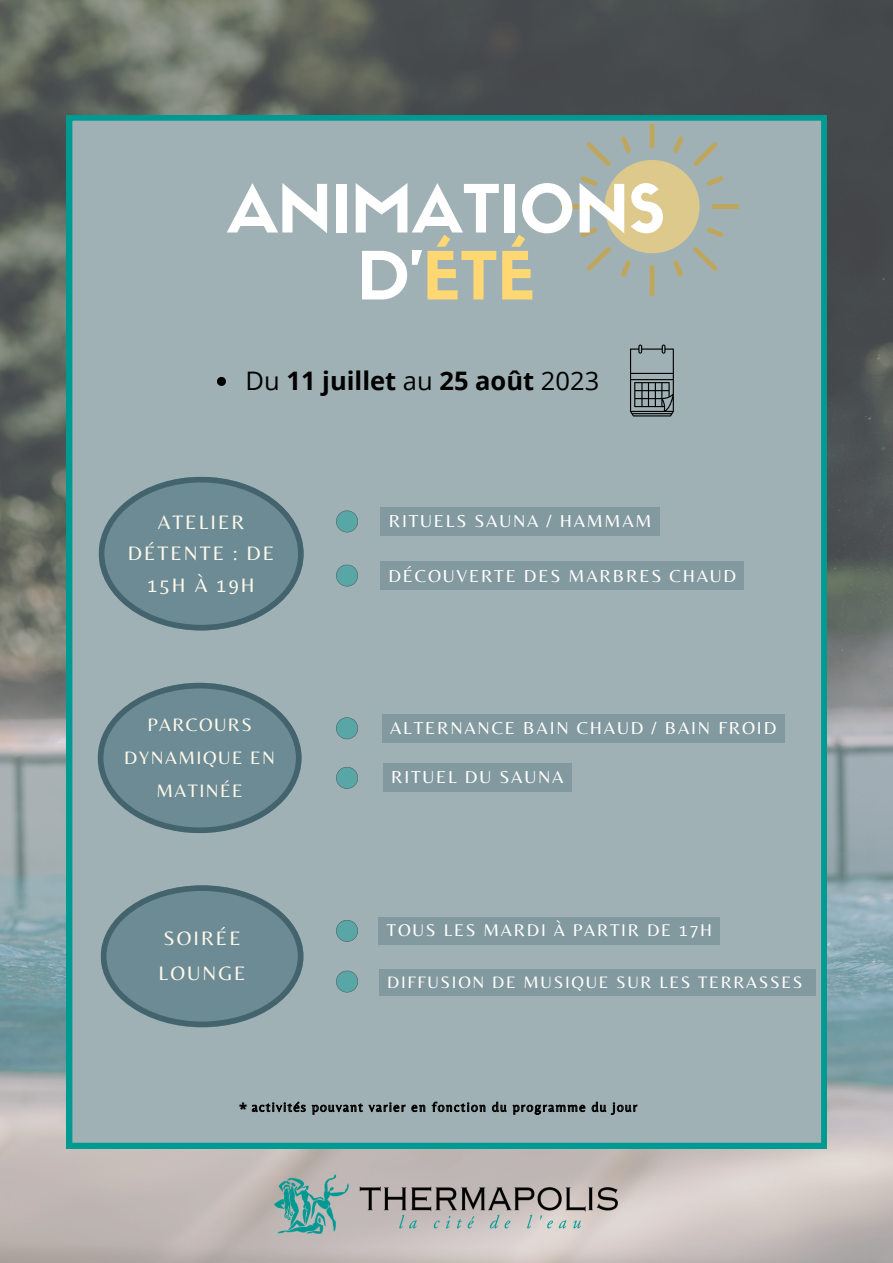
<style>
.page{position:relative;width:893px;height:1263px;background:#fff}
.page>*{position:absolute;margin:0;border:0;box-sizing:border-box;transform-origin:0 0}
.t1{font:65.25px/67px "Sifonn Basic";color:#fff;text-align:center}
.t2{font:700 25.5px "Open Sans";color:#000}
.t3{font:20.25px/31.5px "Belleza";letter-spacing:.1em;color:#fff9eb;text-align:center}
.t4{font:18.75px/32.6px "Belleza";letter-spacing:.08em;color:#fff9eb;text-align:center}
.t5{font:18px "Belleza";letter-spacing:.1em;color:#fff}
.t6{font:17.62px "Belleza";letter-spacing:.1em;color:#fff}
.t7{font:17.25px "Belleza";letter-spacing:.1em;color:#fff}
.t8{font:800 15px "Open Sans";color:#000}
.s1{color:#ffd773}
.s2{font-weight:400}
</style>
<div class="page">
<img style="left:0;top:0;width:893px;height:1263px">
<img style="left:274px;top:1174px;width:344px;height:59px">
<div style="left:67px;top:115px;width:759px;height:1033px;background:#a0b1b6"></div>
<svg style="left:560px;top:125px;width:178px;height:171px;background:#afb5a6"></svg>
<svg style="left:630px;top:344px;width:44px;height:72px;background:#788589"></svg>
<svg style="left:217px;top:377px;width:9px;height:9px"></svg>
<svg style="left:99px;top:477px;width:205px;height:153px;background:#728f97"></svg>
<svg style="left:101px;top:885px;width:202px;height:142px;background:#728e97"></svg>
<svg style="left:98px;top:683px;width:203px;height:150px;background:#738f97"></svg>
<svg style="left:336px;top:564px;width:22px;height:22px"></svg>
<div style="left:381px;top:507px;width:279px;height:28px;background:#82999f"></div>
<div style="left:380px;top:562px;width:364px;height:28px;background:#82999f"></div>
<div style="left:382px;top:714px;width:402px;height:28px;background:#82999f"></div>
<div style="left:379px;top:917px;width:341px;height:27px;background:#82999f"></div>
<svg style="left:336px;top:510px;width:22px;height:22px"></svg>
<svg style="left:336px;top:970px;width:22px;height:22px"></svg>
<svg style="left:336px;top:717px;width:22px;height:22px"></svg>
<div style="left:379px;top:969px;width:437px;height:26px;background:#82999f"></div>
<svg style="left:336px;top:920px;width:22px;height:22px"></svg>
<div style="left:383px;top:763px;width:188px;height:28px;background:#82999f"></div>
<svg style="left:336px;top:767px;width:22px;height:22px"></svg>
<svg style="left:251px;top:1101px;width:387px;height:14px;background:#748084"></svg>
<p class="t1" style="left:227px;top:183px;width:439px">ANIMATIONS<br>D'<span class="s1">ÉTÉ</span></p>
<p class="t2" style="left:246px;top:363px;width:355px"><span class="s2">Du</span> 11 juillet <span class="s2">au</span> 25 août <span class="s2">2023</span></p>
<p class="t3" style="left:128px;top:506px;width:148px">ATELIER<br>DÉTENTE : DE<br>15H À 19H</p>
<p class="t4" style="left:124px;top:708px;width:152px">PARCOURS<br>DYNAMIQUE EN<br>MATINÉE</p>
<p class="t3" style="left:159px;top:920px;width:88px;line-height:35.5px;text-align:left">SOIRÉE<br>LOUNGE</p>
<p class="t8" style="left:239px;top:1097px;width:10px">*</p>
<p class="t5" style="left:389px;top:510px;width:264px">RITUELS SAUNA / HAMMAM</p>
<p class="t5" style="left:388px;top:565px;width:349px">DÉCOUVERTE DES MARBRES CHAUD</p>
<p class="t5" style="left:390px;top:717px;width:388px">ALTERNANCE BAIN CHAUD / BAIN FROID</p>
<p class="t5" style="left:391px;top:767px;width:174px">RITUEL DU SAUNA</p>
<p class="t6" style="left:387px;top:920px;width:327px">TOUS LES MARDI À PARTIR DE 17H</p>
<p class="t7" style="left:387px;top:972px;width:417px">DIFFUSION DE MUSIQUE SUR LES TERRASSES</p>
</div>
